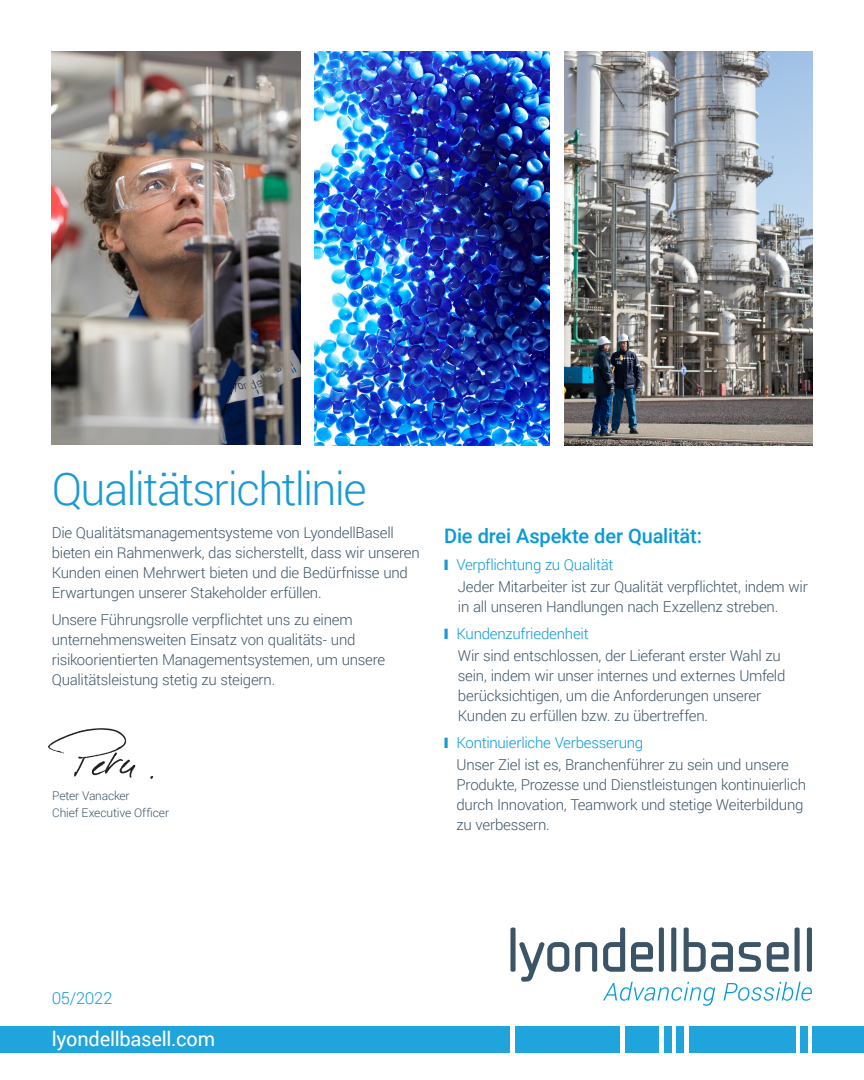
<style>
.page{position:relative;width:864px;height:1080px;background:#fff}
.page>*{position:absolute;margin:0;border:0;box-sizing:border-box;transform-origin:0 0}
.t1{font:300 45px "Roboto";letter-spacing:-.035em;color:#1999d6}
.t2{font:500 20px "Roboto";letter-spacing:-.01em;color:#069ad9}
.t3{font:20px "Roboto";letter-spacing:-.01em;color:#fff}
.t4{font:300 16.5px "Roboto";letter-spacing:-.015em;color:#1999d6}
.t5{font:300 15px/20px "Roboto";letter-spacing:-.015em;color:#3c5567}
.t6{font:300 15px "Roboto";letter-spacing:-.015em;color:#069ad9}
.t7{font:300 12px "Roboto";letter-spacing:-.015em;color:#3c5567}
.s1{color:#1999d6}
</style>
<div class="page">
<div style="left:0;top:1026px;width:510px;height:27px;background:#1fa4dc"></div>
<div style="left:515px;top:1026px;width:105px;height:27px;background:#1fa4dc"></div>
<div style="left:625px;top:1026px;width:34px;height:27px;background:#1fa4dc"></div>
<div style="left:664px;top:1026px;width:8px;height:27px;background:#1fa4dc"></div>
<div style="left:677px;top:1026px;width:7px;height:27px;background:#1fa4dc"></div>
<div style="left:689px;top:1026px;width:106px;height:27px;background:#1fa4dc"></div>
<div style="left:800px;top:1026px;width:8px;height:27px;background:#1fa4dc"></div>
<div style="left:813px;top:1026px;width:51px;height:27px;background:#1fa4dc"></div>
<img style="left:52px;top:52px;width:248px;height:393px">
<img style="left:314px;top:52px;width:236px;height:393px">
<img style="left:564px;top:52px;width:248px;height:393px">
<svg style="left:603px;top:928px;width:22px;height:44px"></svg>
<svg style="left:659px;top:928px;width:5px;height:44px"></svg>
<svg style="left:807px;top:928px;width:5px;height:44px"></svg>
<svg style="left:795px;top:928px;width:5px;height:44px"></svg>
<svg style="left:671px;top:928px;width:5px;height:44px"></svg>
<svg style="left:767px;top:942px;width:22px;height:30px"></svg>
<svg style="left:739px;top:942px;width:22px;height:30px"></svg>
<svg style="left:575px;top:942px;width:22px;height:30px"></svg>
<svg style="left:684px;top:928px;width:49px;height:44px"></svg>
<svg style="left:631px;top:942px;width:22px;height:30px"></svg>
<svg style="left:510px;top:928px;width:59px;height:54px"></svg>
<svg style="left:603px;top:982px;width:209px;height:24px"></svg>
<img style="left:48px;top:728px;width:106px;height:51px">
<p class="t1" style="left:52px;top:457px;width:316px">Qualitätsrichtlinie</p>
<p class="t5" style="left:52px;top:522px;width:369px">Die Qualitätsmanagementsysteme von LyondellBasell bieten ein Rahmenwerk, das sicherstellt, dass wir unseren Kunden einen Mehrwert bieten und die Bedürfnisse und Erwartungen unserer Stakeholder erfüllen.</p>
<p class="t5" style="left:52px;top:609px;width:335px">Unsere Führungsrolle verpflichtet uns zu einem unternehmensweiten Einsatz von qualitäts- und risikoorientierten Managementsystemen, um unsere Qualitätsleistung stetig zu steigern.</p>
<p class="t7" style="left:52px;top:787px;width:79px">Peter Vanacker</p>
<p class="t7" style="left:52px;top:804px;width:118px">Chief Executive Officer</p>
<p class="t2" style="left:444px;top:522px;width:259px">Die drei Aspekte der Qualität:</p>
<p class="t6" style="left:444px;top:554px;width:171px"><span class="s1">❙</span> Verpflichtung zu Qualität</p>
<p class="t5" style="left:458px;top:576px;width:351px">Jeder Mitarbeiter ist zur Qualität verpflichtet, indem wir in all unseren Handlungen nach Exzellenz streben.</p>
<p class="t6" style="left:444px;top:623px;width:146px"><span class="s1">❙</span> Kundenzufriedenheit</p>
<p class="t5" style="left:458px;top:645px;width:329px">Wir sind entschlossen, der Lieferant erster Wahl zu sein, indem wir unser internes und externes Umfeld berücksichtigen, um die Anforderungen unserer Kunden zu erfüllen bzw. zu übertreffen.</p>
<p class="t6" style="left:444px;top:732px;width:201px"><span class="s1">❙</span> Kontinuierliche Verbesserung</p>
<p class="t5" style="left:457px;top:754px;width:351px">Unser Ziel ist es, Branchenführer zu sein und unsere Produkte, Prozesse und Dienstleistungen kontinuierlich durch Innovation, Teamwork und stetige Weiterbildung zu verbessern.</p>
<p class="t4" style="left:52px;top:987px;width:62px">05/2022</p>
<h2 class="t3" style="left:52px;top:1024px;width:165px">lyondellbasell.com</h2>
</div>
